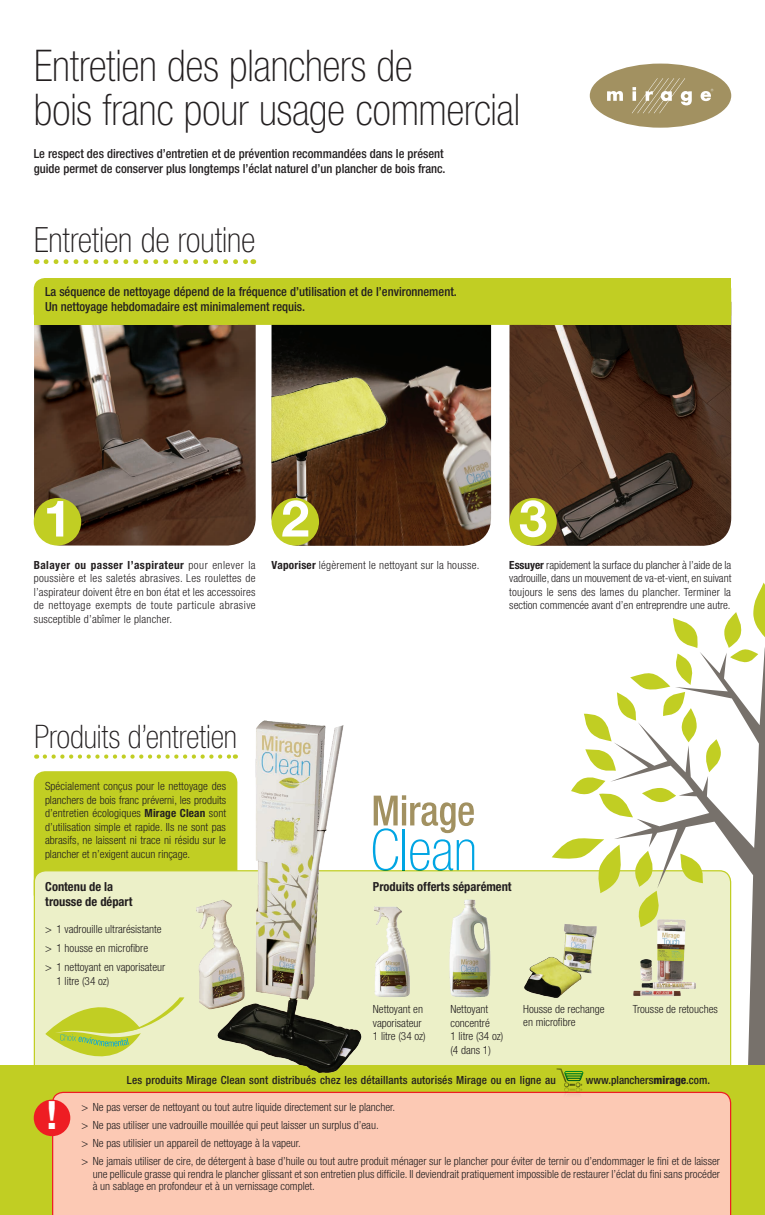
<style>
.page{position:relative;width:765px;height:1215px;background:#fff}
.page>*{position:absolute;margin:0;border:0;box-sizing:border-box;transform-origin:0 0}
.t1{font:700 50.75px "Helvetica Neue LT Std";color:#fff}
.Titre_niveau_1{font:100 condensed 43.75px/43.8px "Helvetica Neue LT Std";letter-spacing:-.005em;color:#231f20}
.t2{font:700 39px "Helvetica Neue LT Std";color:#fff}
.Titre_niveau_1-2{font:100 condensed 34.88px "Helvetica Neue LT Std";letter-spacing:-.005em;color:#231f20}
.Titre_niveau_1-3{font:100 condensed 32.5px "Helvetica Neue LT Std";letter-spacing:-.005em;color:#231f20}
.Texte_intro_1{font:500 condensed 12.5px/15px "Helvetica Neue LT Std";color:#231f20}
.Texte_courant_1{font:700 condensed 12.5px/15px "Helvetica Neue LT Std";color:#231f20}
.Texte_courant_1-2{font:300 condensed 11.25px/13.5px "Helvetica Neue LT Std";color:#231f20;text-align:justify}
.Texte_courant_1-3{font:500 condensed 11.25px "Helvetica Neue LT Std";letter-spacing:.015em;color:#231f20}
.Texte_courant_1-4{font:300 condensed 11.25px "Helvetica Neue LT Std";letter-spacing:.02em;color:#231f20}
.Texte_courant_1-5{font:700 condensed 11.25px "Helvetica Neue LT Std";letter-spacing:.04em;color:#231f20}
.s1{font-weight:300}
.s2{font-weight:700}
.s3{font-stretch:normal}
.s4{font-weight:800}
</style>
<div class="page">
<img style="left:509px;top:325px;width:222px;height:221px">
<img style="left:272px;top:325px;width:219px;height:221px">
<img style="left:272px;top:366px;width:139px;height:180px">
<img style="left:34px;top:325px;width:222px;height:221px">
<div style="left:34px;top:498px;width:47px;height:48px;background:#c1ce23;border-radius:50%"></div>
<div style="left:272px;top:498px;width:47px;height:48px;background:#c1ce23;border-radius:50%"></div>
<div style="left:509px;top:498px;width:48px;height:48px;background:#c1ce23;border-radius:50%"></div>
<div style="left:34px;top:771px;width:203px;height:135px;background:#c1ce23;border-radius:11px"></div>
<div style="left:34px;top:871px;width:697px;height:214px;background:#ecf0c8;border-radius:11px"></div>
<svg style="left:673px;top:618px;width:25px;height:29px"></svg>
<svg style="left:571px;top:749px;width:39px;height:62px"></svg>
<svg style="left:724px;top:583px;width:41px;height:64px"></svg>
<svg style="left:584px;top:713px;width:26px;height:28px"></svg>
<svg style="left:552px;top:838px;width:58px;height:55px"></svg>
<svg style="left:610px;top:647px;width:155px;height:418px"></svg>
<svg style="left:45px;top:754px;width:142px;height:5px"></svg>
<div style="left:0;top:1065px;width:765px;height:150px;background:#c1ce23"></div>
<img style="left:524px;top:924px;width:73px;height:74px">
<img style="left:449px;top:899px;width:42px;height:99px">
<img style="left:374px;top:906px;width:36px;height:91px">
<img style="left:187px;top:720px;width:179px;height:353px">
<svg style="left:45px;top:997px;width:139px;height:59px"></svg>
<img style="left:631px;top:918px;width:68px;height:81px">
<div style="left:34px;top:278px;width:697px;height:47px;background:#c1ce23;border-radius:11px"></div>
<svg style="left:46px;top:259px;width:208px;height:5px"></svg>
<svg style="left:373px;top:795px;width:101px;height:76px"></svg>
<svg style="left:590px;top:64px;width:141px;height:64px"></svg>
<div style="left:52px;top:1092px;width:679px;height:123px;background:#fcc9b4"></div>
<div style="left:34px;top:1100px;width:36px;height:36px;background:#ee1d23;border-radius:50%"></div>
<div style="left:34px;top:301px;width:203px;height:24px;background:#c1ce23"></div>
<div style="left:541px;top:279px;width:190px;height:46px;background:#c1ce23"></div>
<svg style="left:556px;top:1068px;width:27px;height:32px"></svg>
<p class="Titre_niveau_1" style="left:34px;top:44px;width:488px">Entretien des planchers de<br>bois franc pour usage commercial</p>
<p class="Texte_intro_1" style="left:34px;top:146px;width:413px">Le respect des directives d’entretien et de prévention recommandées dans le présent guide permet de conserver plus longtemps l’éclat naturel d’un plancher de bois franc.</p>
<p class="Titre_niveau_1-2" style="left:34px;top:220px;width:223px">Entretien de routine</p>
<p class="Texte_intro_1" style="left:45px;top:284px;width:413px">La séquence de nettoyage dépend de la fréquence d’utilisation et de l’environnement.<br>Un nettoyage hebdomadaire est minimalement requis.</p>
<p class="t1" style="left:43px;top:487px;width:30px">1</p>
<p class="t1" style="left:281px;top:487px;width:30px">2</p>
<p class="t1" style="left:519px;top:487px;width:30px">3</p>
<p class="Texte_courant_1-5" style="left:34px;top:558px;width:223px">Balayer ou passer l’aspirateur <span class="s1">pour enlever la</span></p>
<p class="Texte_courant_1-4" style="left:272px;top:558px;width:209px"><span class="s2">Vaporiser</span> légèrement le nettoyant sur la housse.</p>
<p class="Texte_courant_1-2" style="left:34px;top:572px;width:223px">poussière et les saletés abrasives. Les roulettes de l’aspirateur doivent être en bon état et les accessoires de nettoyage exempts de toute particule abrasive susceptible d’abîmer le plancher.</p>
<p class="Texte_courant_1-2" style="left:509px;top:558px;width:224px"><span class="s2">Essuyer</span> rapidement la surface du plancher à l’aide de la vadrouille, dans un mouvement de va-et-vient, en suivant toujours le sens des lames du plancher. Terminer la section commencée avant d’en entreprendre une autre.</p>
<p class="Titre_niveau_1-3" style="left:34px;top:718px;width:204px">Produits d’entretien</p>
<p class="Texte_courant_1-2" style="left:45px;top:780px;width:183px">Spécialement conçus pour le nettoyage des planchers de bois franc préverni, les produits d’entretien écologiques <span class="s2">Mirage Clean</span> sont d’utilisation simple et rapide. Ils ne sont pas abrasifs, ne laissent ni trace ni résidu sur le plancher et n’exigent aucun rinçage.</p>
<p class="Texte_courant_1" style="left:45px;top:878px;width:89px">Contenu de la trousse de départ</p>
<p class="Texte_courant_1-2" style="left:45px;top:922px;width:118px"><span class="s3">&gt;</span> 1 vadrouille ultrarésistante</p>
<p class="Texte_courant_1-2" style="left:45px;top:941px;width:104px"><span class="s3">&gt;</span> 1 housse en microfibre</p>
<p class="Texte_courant_1-2" style="left:57px;top:961px;width:110px;text-indent:-11px"><span class="s3">&gt;</span> 1 nettoyant en vaporisateur<br>1 litre (34 oz)</p>
<p class="Texte_courant_1" style="left:373px;top:878px;width:140px">Produits offerts séparément</p>
<p class="t2" style="left:47px;top:1091px;width:12px">!</p>
<p class="Texte_courant_1-2" style="left:523px;top:1002px;width:83px">Housse de rechange en microfibre</p>
<p class="Texte_courant_1-2" style="left:633px;top:1002px;width:86px">Trousse de retouches</p>
<p class="Texte_courant_1-2" style="left:373px;top:1003px;width:54px;text-align:left">Nettoyant en vaporisateur<br>1 litre (34 oz)</p>
<p class="Texte_courant_1-3" style="left:127px;top:1074px;width:431px">Les produits Mirage Clean sont distribués chez les détaillants autorisés Mirage ou en ligne au</p>
<p class="Texte_courant_1-3" style="left:586px;top:1074px;width:126px">www.planchers<span class="s4">mirage</span>.com.</p>
<p class="Texte_courant_1-2" style="left:450px;top:1003px;width:54px;text-align:left">Nettoyant concentré<br>1 litre (34 oz) (4 dans 1)</p>
<p class="Texte_courant_1-2" style="left:82px;top:1100px;width:315px"><span class="s3">&gt;</span> Ne pas verser de nettoyant ou tout autre liquide directement sur le plancher.</p>
<p class="Texte_courant_1-2" style="left:82px;top:1118px;width:299px"><span class="s3">&gt;</span> Ne pas utiliser une vadrouille mouillée qui peut laisser un surplus d’eau.</p>
<p class="Texte_courant_1-2" style="left:82px;top:1137px;width:221px"><span class="s3">&gt;</span> Ne pas utilisier un appareil de nettoyage à la vapeur.</p>
<p class="Texte_courant_1-2" style="left:93px;top:1155px;width:629px;line-height:12.5px;text-indent:-11px"><span class="s3">&gt;</span> Ne jamais utiliser de cire, de détergent à base d’huile ou tout autre produit ménager sur le plancher pour éviter de ternir ou d’endommager le fini et de laisser une pellicule grasse qui rendra le plancher glissant et son entretien plus difficile. Il deviendrait pratiquement impossible de restaurer l’éclat du fini sans procéder à un sablage en profondeur et à un vernissage complet.</p>
</div>
